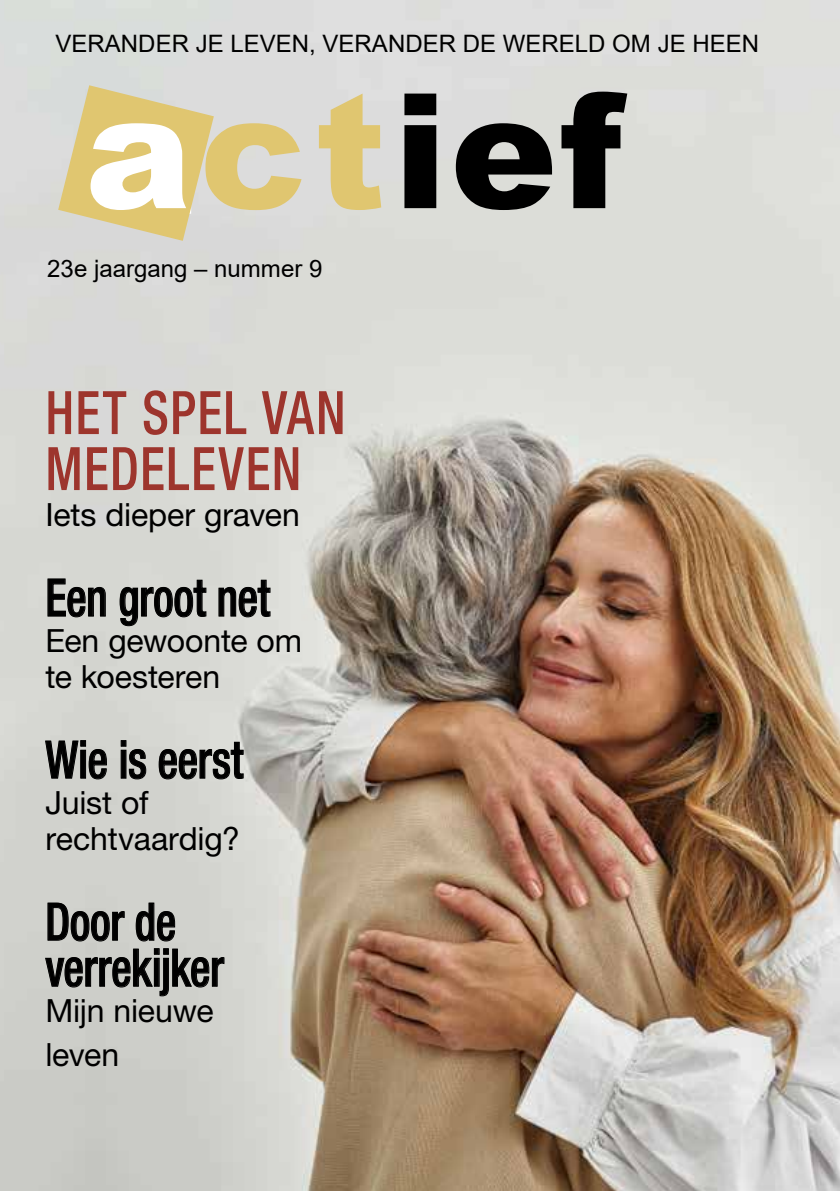
<style>
.page{position:relative;width:840px;height:1191px;background:#fff}
.page>*{position:absolute;margin:0;border:0;box-sizing:border-box;transform-origin:0 0}
.t1{font:900 160px "Arial";letter-spacing:.05em;color:#000}
.t2{font:500 condensed 60px/56px "Helvetica Neue LT Std";letter-spacing:.03em;color:#9d352d;scale:.86 1}
.t3{font:500 condensed 52px/46px "Helvetica Neue LT Std";letter-spacing:-.01em;color:#000;scale:.85 1}
.t4{font:32px/36px "Helvetica Neue LT Std";letter-spacing:-.005em;color:#000}
.t5{font:24px "Arial";color:#000}
.s1{color:#fff}
.s2{color:#e0c670}
</style>
<div class="page">
<img style="left:0;top:0;width:839px;height:1191px">
<svg style="left:57px;top:84px;width:158px;height:158px"></svg>
<svg style="left:47px;top:578px;width:59px;height:39px"></svg>
<svg style="left:119px;top:579px;width:87px;height:47px"></svg>
<svg style="left:218px;top:579px;width:52px;height:38px"></svg>
<svg style="left:45px;top:740px;width:62px;height:40px"></svg>
<svg style="left:121px;top:740px;width:25px;height:39px"></svg>
<svg style="left:158px;top:741px;width:86px;height:38px"></svg>
<svg style="left:47px;top:902px;width:78px;height:39px"></svg>
<svg style="left:135px;top:902px;width:40px;height:39px"></svg>
<svg style="left:45px;top:948px;width:179px;height:48px"></svg>
<p class="t5" style="left:55px;top:28px;width:704px">VERANDER JE LEVEN, VERANDER DE WERELD OM JE HEEN</p>
<h1 class="t1" style="left:85px;top:35px;width:539px"><span class="s1">a</span><span class="s2">ct</span>ief</h1>
<p class="t5" style="left:47px;top:252px;width:276px">23e jaargang – nummer 9</p>
<h2 class="t2" style="left:45px;top:384px;width:350px">HET SPEL VAN<br>MEDELEVEN</h2>
<p class="t4" style="left:45px;top:496px;width:256px">Iets dieper graven</p>
<h3 class="t3" style="left:45px;top:574px;width:266px">Een groot net</h3>
<p class="t4" style="left:45px;top:622px;width:258px">Een gewoonte om te koesteren</p>
<h3 class="t3" style="left:45px;top:736px;width:234px">Wie is eerst</h3>
<p class="t4" style="left:45px;top:784px;width:196px">Juist of rechtvaardig?</p>
<h3 class="t3" style="left:45px;top:898px;width:211px">Door de verrekijker</h3>
<p class="t4" style="left:45px;top:988px;width:169px;line-height:44px">Mijn nieuwe leven</p>
</div>
